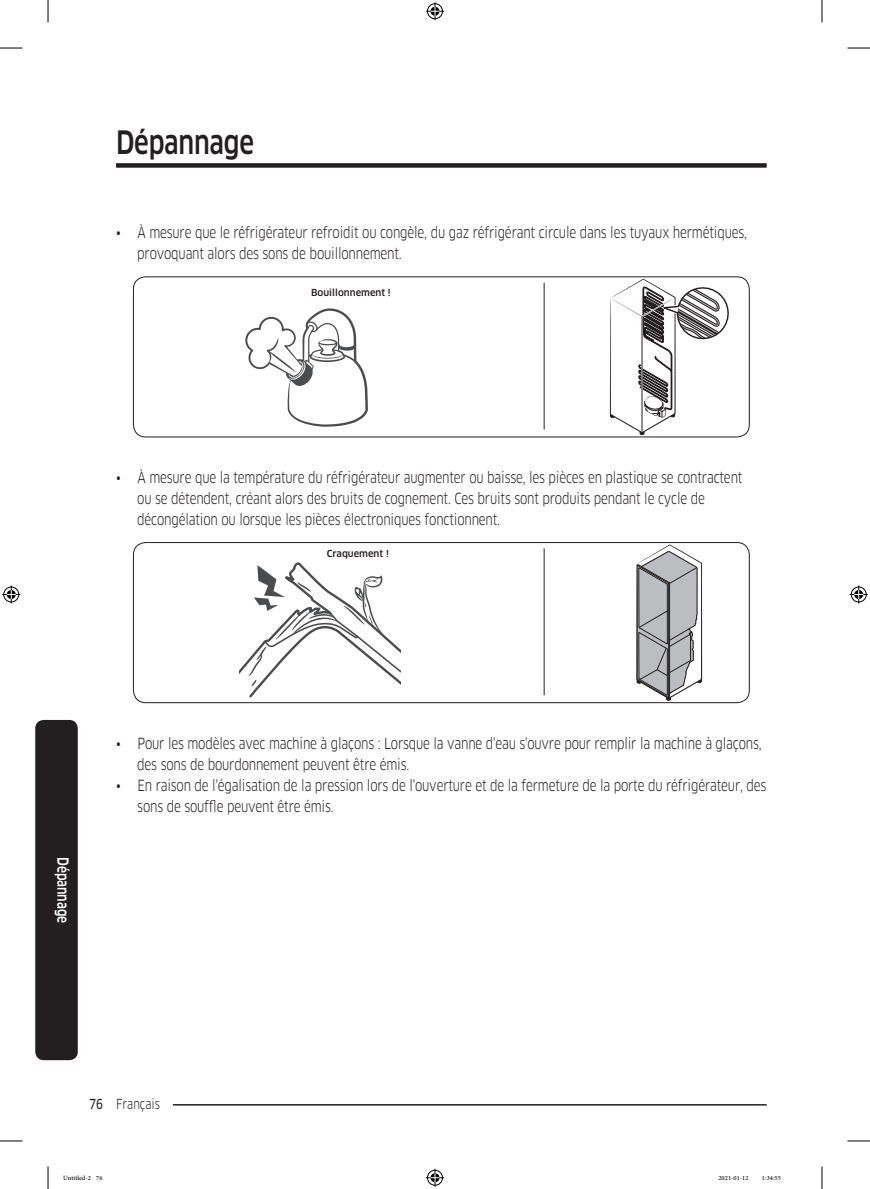
<style>
.page{position:relative;width:870px;height:1189px;background:#fff}
.page>*{position:absolute;margin:0;border:0;box-sizing:border-box;transform-origin:0 0}
.t1{font:500 31.5px "Samsung Clan Pro";letter-spacing:-.01em;color:#231f20;scale:.8 1}
.t2{font:15px/21px "Samsung Clan Pro";letter-spacing:-.015em;color:#231f20;scale:.8 1}
.Sidebar{font:500 15px "Samsung Clan Pro";color:#fff;scale:.8 1}
.t3{font:13.5px "Samsung Clan Pro";color:#231f20;scale:.8 1}
.image{font:500 9.45px "Samsung Clan Pro";color:#231f20}
.t4{font:9px "Adobe Arabic";color:#000}
.s1{font-family:"Samsung Clan Pro News"}
</style>
<div class="page">
<div style="left:116px;top:163px;width:651px;height:5px;background:#231f20"></div>
<hr style="left:116px;top:1104px;width:651px;height:1px;background:#231f20">
<div style="left:103px;top:1096px;width:70px;height:15px;background:#fff"></div>
<div style="left:35px;top:720px;width:43px;height:340px;background:#231f20;border-radius:9px"></div>
<hr style="left:544px;top:283px;width:1px;height:146px;background:#231f20">
<svg style="left:245px;top:308px;width:123px;height:119px"></svg>
<svg style="left:610px;top:279px;width:119px;height:156px"></svg>
<div style="left:133px;top:276px;width:617px;height:161px;border:1px solid #231f20;border-radius:12px"></div>
<hr style="left:544px;top:548px;width:1px;height:147px;background:#231f20">
<svg style="left:240px;top:563px;width:160px;height:135px"></svg>
<svg style="left:636px;top:544px;width:66px;height:157px"></svg>
<div style="left:133px;top:542px;width:617px;height:161px;border:1px solid #231f20;border-radius:12px"></div>
<svg style="left:0;top:48px;width:22px;height:1px"></svg>
<svg style="left:847px;top:48px;width:23px;height:1px"></svg>
<svg style="left:0;top:1141px;width:22px;height:1px"></svg>
<svg style="left:847px;top:1141px;width:23px;height:1px"></svg>
<svg style="left:48px;top:0;width:1px;height:23px"></svg>
<svg style="left:48px;top:1166px;width:1px;height:23px"></svg>
<svg style="left:822px;top:0;width:1px;height:23px"></svg>
<svg style="left:822px;top:1166px;width:1px;height:23px"></svg>
<svg style="left:426px;top:2px;width:18px;height:18px"></svg>
<svg style="left:426px;top:1169px;width:18px;height:18px"></svg>
<svg style="left:2px;top:585px;width:18px;height:18px"></svg>
<svg style="left:850px;top:585px;width:18px;height:18px"></svg>
<h1 class="t1" style="left:116px;top:124px;width:174px">Dépannage</h1>
<p class="t2" style="left:137px;top:222px;width:764px;text-indent:-21px">• À mesure que le réfrigérateur refroidit ou congèle, du gaz réfrigérant circule dans les tuyaux hermétiques, provoquant alors des sons de bouillonnement.</p>
<p class="image" style="left:311px;top:287px;width:81px">Bouillonnement !</p>
<p class="t2" style="left:137px;top:467px;width:758px;text-indent:-21px">• À mesure que la température du réfrigérateur augmenter ou baisse, les pièces en plastique se contractent ou se détendent, créant alors des bruits de cognement. Ces bruits sont produits pendant le cycle de décongélation ou lorsque les pièces électroniques fonctionnent.</p>
<p class="image" style="left:327px;top:547px;width:64px">Craquement !</p>
<p class="Sidebar" style="left:72px;top:857px;width:85px;rotate:90deg">Dépannage</p>
<p class="t2" style="left:137px;top:733px;width:782px;text-indent:-21px">• Pour les modèles avec machine à glaçons : Lorsque la vanne d'eau s'ouvre pour remplir la machine à glaçons, des sons de bourdonnement peuvent être émis.</p>
<p class="t2" style="left:137px;top:775px;width:788px;text-indent:-21px">• En raison de l'égalisation de la pression lors de l'ouverture et de la fermeture de la porte du réfrigérateur, des sons de souffle peuvent être émis.</p>
<p class="t3" style="left:89px;top:1096px;width:90px"><span class="s1">76</span> Français</p>
<p class="t4" style="left:63px;top:1171px;width:41px">Untitled-2 76</p>
<p class="t4" style="left:718px;top:1171px;width:32px">2021-01-12</p>
<p class="t4" style="left:762px;top:1171px;width:20px">1:34:55</p>
</div>
